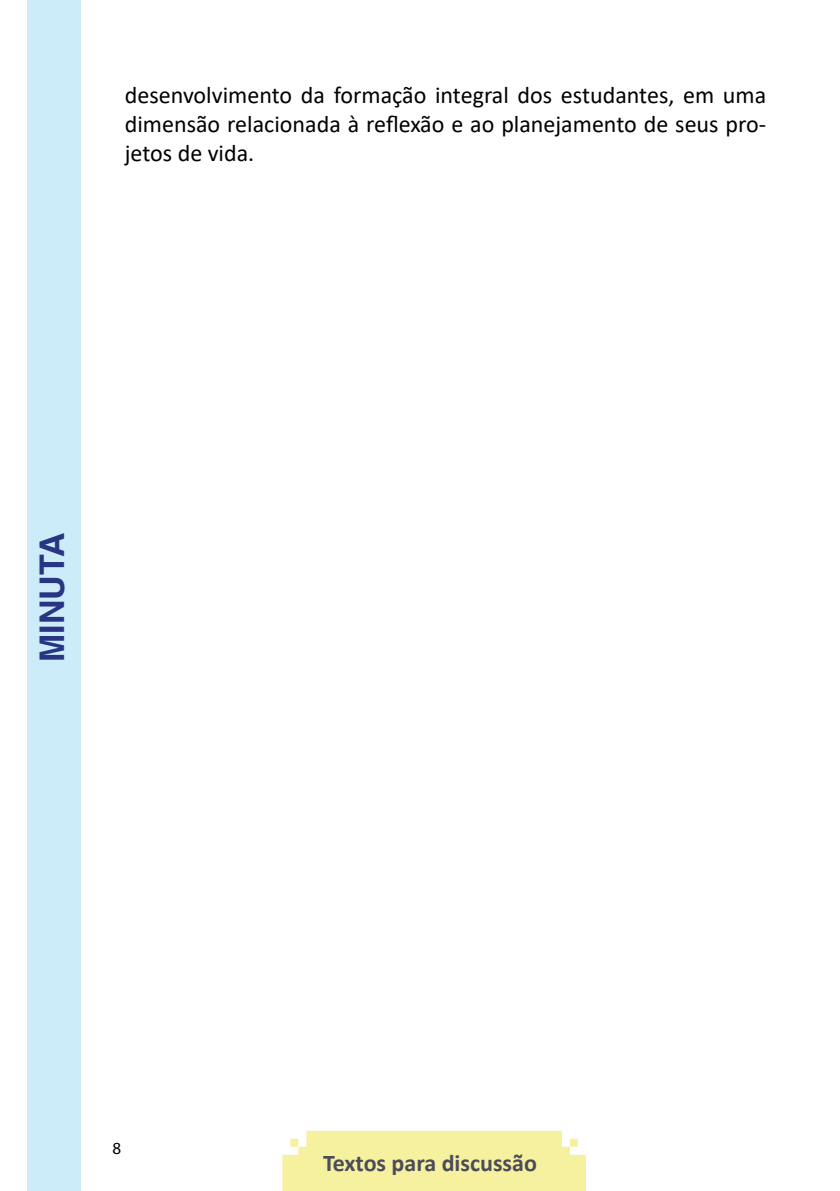
<style>
.page{position:relative;width:840px;height:1191px;background:#fff}
.page>*{position:absolute;margin:0;border:0;box-sizing:border-box;transform-origin:0 0}
.t1{font:700 34px "Helvetica LT";color:#273583}
.t2{font:24px/28.8px "Calibri";color:#000;text-align:justify}
.t3{font:700 24px "Calibri";color:#22224c}
.t4{font:17px "Myriad Pro";color:#000}
</style>
<div class="page">
<div style="left:282px;top:1130px;width:303px;height:61px;background:#f5f19e"></div>
<div style="left:27px;top:0;width:54px;height:1191px;background:#cdecf9"></div>
<p class="t2" style="left:125px;top:80px;width:642px">desenvolvimento da formação integral dos estudantes, em uma dimensão relacionada à reflexão e ao planejamento de seus pro&shy;jetos de vida.</p>
<h1 class="t1" style="left:31px;top:662px;width:131px;rotate:-90deg">MINUTA</h1>
<p class="t4" style="left:112px;top:1138px;width:10px">8</p>
<p class="t3" style="left:323px;top:1145px;width:215px">Textos para discussão</p>
</div>
